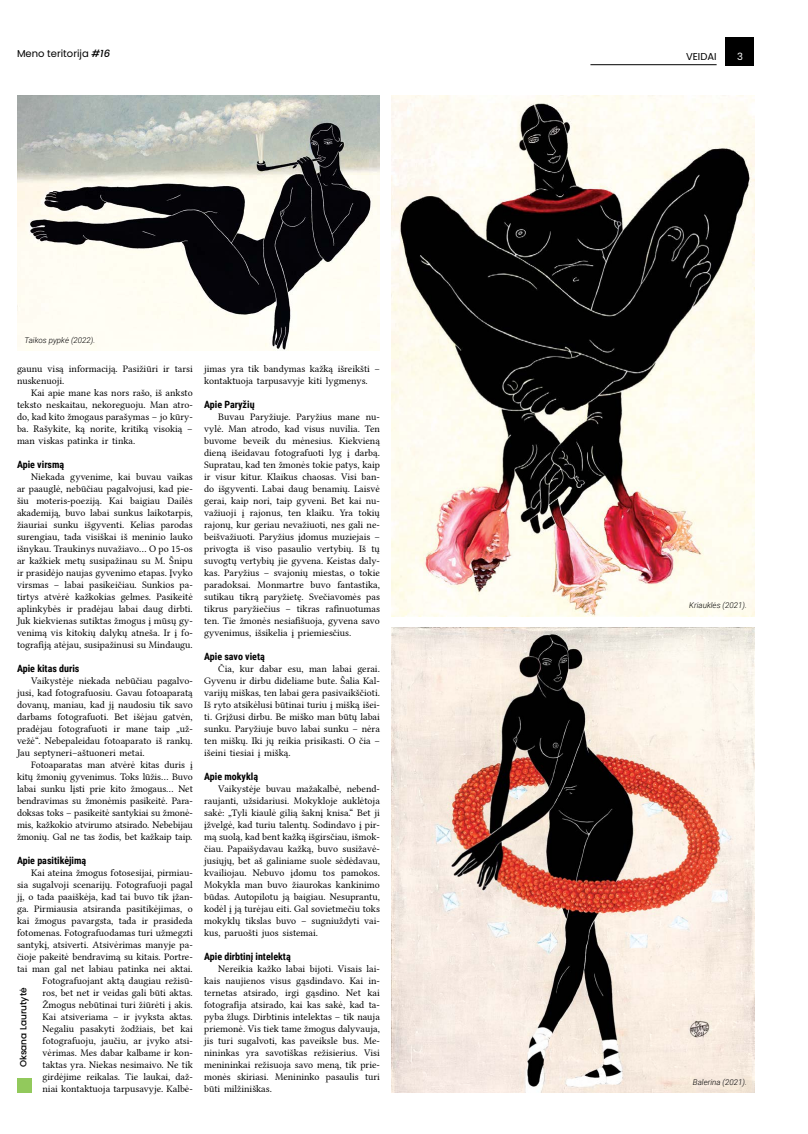
<style>
.page{position:relative;width:808px;height:1134px;background:#fff}
.page>*{position:absolute;margin:0;border:0;box-sizing:border-box;transform-origin:0 0}
.t1{font:10px/12px "Linux Libertine G";color:#000;text-align:justify}
.t2{font:700 10px "Roboto Condensed";color:#000}
.t3{font:10px "Poppins";color:#000}
.t4{font:10px "Poppins";color:#fff}
.t5{font:500 9px "Poppins";color:#000}
.t6{font:italic 300 8px "Roboto";color:#000}
.s1{font-weight:500;font-style:italic}
</style>
<div class="page">
<div style="left:726px;top:37px;width:28px;height:28px;background:#000"></div>
<hr style="left:590px;top:64px;width:127px;height:1px;background:#000">
<div style="left:17px;top:1078px;width:14px;height:14px;background:#92c95c"></div>
<img style="left:391px;top:628px;width:363px;height:464px">
<img style="left:391px;top:95px;width:363px;height:522px">
<img style="left:17px;top:95px;width:363px;height:256px">
<p class="t3" style="left:17px;top:48px;width:95px">Meno teritorija <span class="s1">#16</span></p>
<p class="t3" style="left:686px;top:50px;width:32px">VEIDAI</p>
<p class="t4" style="left:737px;top:50px;width:7px">3</p>
<p class="t6" style="left:25px;top:334px;width:72px">Taikos pypkė (2022).</p>
<p class="t1" style="left:17px;top:363px;width:177px">gau-nu visą in-for-ma-ciją. Pa-si-žiū-ri ir tar-si nu-ske-nuo-ji.</p>
<p class="t1" style="left:17px;top:387px;width:177px;text-indent:14px">Kai apie ma-ne kas nors ra-šo, iš anks-to teks-to ne-skai-tau, ne-ko-re-guo-ju. Man at-ro&shy;do, kad ki-to žmo-gaus pa-ra-šy-mas – jo kūry&shy;ba. Ra-šy-ki-te, ką no-ri-te, kri-tiką vi-so-kią – man vis-kas pa-tin-ka ir tin-ka.</p>
<p class="t2" style="left:17px;top:457px;width:49px">Apie virsmą</p>
<p class="t1" style="left:17px;top:471px;width:177px;text-indent:14px">Nie-ka-da gy-ve-ni-me, kai bu-vau vai-kas ar paauglė, ne-būčiau pa-gal-vo-ju-si, kad pie&shy;šiu mo-te-ris-poe-ziją. Kai bai-giau Dailės aka-de-miją, bu-vo la-bai sun-kus lai-ko-tar-pis, žiau-riai sun-ku iš-gy-ven-ti. Ke-lias pa-ro-das su-ren-giau, ta-da vi-siš-kai iš me-ni-nio lau-ko iš-ny-kau. Trau-ki-nys nu-va-žia-vo... O po 15-os ar kaž-kiek metų su-si-pa-ži-nau su M. Šni-pu ir pra-si-dėjo nau-jas gy-ve-ni-mo eta-pas. Įvy-ko virs-mas – la-bai pa-si-kei-čiau. Sun-kios pa&shy;tir-tys at-vėrė kaž-ko-kias gel-mes. Pa-si-keitė ap-lin-kybės ir pra-dėjau la-bai daug dirb-ti.<br>Juk kiek-vie-nas su-tik-tas žmo-gus į mūsų gy&shy;ve-nimą vis ki-to-kių da-lykų at-ne-ša. Ir į fo&shy;tog-ra-fiją at-ėjau, su-si-pa-ži-nu-si su Min-dau-gu.</p>
<p class="t2" style="left:17px;top:661px;width:64px">Apie kitas duris</p>
<p class="t1" style="left:17px;top:675px;width:177px;text-indent:14px">Vai-kystė-je nie-ka-da ne-būčiau pa-gal-vo&shy;ju-si, kad fo-tog-ra-fuo-siu. Ga-vau fo-toa-pa-ratą do-vanų, ma-niau, kad jį nau-do-siu tik sa-vo dar-bams fo-tog-ra-fuo-ti. Bet išė-jau gatvėn, pra-dėjau fo-tog-ra-fuo-ti ir ma-ne taip „už&shy;vežė“. Ne-be-pa-lei-dau fo-toa-pa-ra-to iš rankų.<br>Jau septyneri–aštuoneri me-tai.</p>
<p class="t1" style="left:17px;top:759px;width:177px;text-indent:14px">Fo-toa-pa-ra-tas man at-vėrė ki-tas du-ris į kitų žmo-nių gy-ve-ni-mus. Toks lūžis... Bu-vo la-bai sun-ku lįsti prie ki-to žmo-gaus... Net bend-ra-vi-mas su žmonė-mis pa-si-keitė. Pa-ra&shy;dok-sas toks – pa-si-keitė san-ty-kiai su žmonė&shy;mis, kaž-ko-kio at-vi-ru-mo at-si-ra-do. Ne-be-bi-jau žmo-nių. Gal ne tas žo-dis, bet kaž-kaip taip.</p>
<p class="t2" style="left:17px;top:853px;width:71px">Apie pasitikėjimą</p>
<p class="t1" style="left:17px;top:867px;width:177px;text-align:right">Kai atei-na žmo-gus fo-to-se-si-jai, pir-miau-<br>sia su-gal-vo-ji sce-na-rijų. Fo-tog-ra-fuo-ji pa-gal jį, o ta-da paaiškė-ja, kad tai bu-vo tik įžan&shy;ga. Pir-miau-sia at-si-ran-da pa-si-tikė-ji-mas, o kai žmo-gus pa-vargs-ta, ta-da ir pra-si-de-da fo-to-me-nas. Fo-tog-ra-fuo-da-mas tu-ri už-megz-ti san-tykį, at-si-ver-ti. At-sivė-ri-mas ma-ny-je pa&shy;čio-je pa-keitė bend-ra-vimą su ki-tais. Port-re&shy;tai man gal net la-biau pa-tin-ka nei ak-tai.<br>Fo-tog-ra-fuo-jant aktą dau-giau re-žisū-<br>ros, bet net ir vei-das ga-li būti ak-tas.<br>Žmo-gus ne-būti-nai tu-ri žiūrė-ti į akis.<br>Kai at-si-ve-ria-ma – ir įvyks-ta ak-tas.<br>Ne-ga-liu pa-sa-ky-ti žod-žiais, bet kai fo-tog-ra-fuo-ju, jau-čiu, ar įvy-ko at-si&shy;vėri-mas. Mes da-bar kal-ba-me ir kon&shy;tak-tas yra. Nie-kas ne-si-mai-vo. Ne tik girdė-ji-me rei-ka-las. Tie lau-kai, daž-<br>niai kon-tak-tuo-ja tar-pu-sa-vy-je. Kalbė-</p>
<p class="t5" style="left:18px;top:1067px;width:81px;rotate:-90deg">Ok-sa-na Lau-ru-ty-tė</p>
<p class="t1" style="left:204px;top:363px;width:177px">ji-mas yra tik ban-dy-mas kažką iš-reikš-ti – kon-tak-tuo-ja tar-pu-sa-vy-je ki-ti lyg-me-nys.</p>
<p class="t2" style="left:204px;top:397px;width:52px">Apie Paryžių</p>
<p class="t1" style="left:204px;top:411px;width:177px;text-indent:14px">Bu-vau Pa-ry-žiu-je. Pa-ry-žius ma-ne nu&shy;vylė. Man at-ro-do, kad vi-sus nu-vi-lia. Ten bu-vo-me be-veik du mėne-sius. Kiek-vieną dieną išei-da-vau fo-tog-ra-fuo-ti lyg į darbą.<br>Sup-ra-tau, kad ten žmonės to-kie pa-tys, kaip ir vi-sur ki-tur. Klai-kus chao-sas. Vi-si ban&shy;do iš-gy-ven-ti. La-bai daug be-na-mių. Laisvė ge-rai, kaip no-ri, taip gy-ve-ni. Bet kai nu&shy;va-žiuo-ji į ra-jo-nus, ten klai-ku. Yra to-kių ra-jonų, kur ge-riau ne-va-žiuo-ti, nes ga-li ne&shy;beiš-va-žiuo-ti. Pa-ry-žius įdo-mus mu-zie-jais – pri-vog-ta iš vi-so pa-sau-lio ver-ty-bių. Iš tų su-vogtų ver-ty-bių jie gy-ve-na. Keis-tas da-ly&shy;kas. Pa-ry-žius – sva-jo-nių mies-tas, o to-kie pa-ra-dok-sai. Mon-mart-re bu-vo fan-tas-ti-ka, su-ti-kau tikrą pa-ry-žietę. Sve-čia-vomės pas tik-rus pa-ry-žie-čius – tik-ras ra-fi-nuo-tu-mas ten. Tie žmonės ne-sia-fi-šuo-ja, gy-ve-na sa-vo gy-ve-ni-mus, iš-si-ke-lia į prie-mies-čius.</p>
<p class="t2" style="left:204px;top:649px;width:62px">Apie savo vietą</p>
<p class="t1" style="left:204px;top:663px;width:177px;text-indent:14px">Čia, kur da-bar esu, man la-bai ge-rai.<br>Gy-ve-nu ir dir-bu di-de-lia-me bu-te. Ša-lia Kal&shy;va-rijų miš-kas, ten la-bai ge-ra pa-si-vaikš-čio-ti.<br>Iš ry-to at-si-kėlu-si būti-nai tu-riu į mišką išei&shy;ti. Grįžu-si dir-bu. Be miš-ko man būtų la-bai sun-ku. Pa-ry-žiu-je bu-vo la-bai sun-ku – nėra ten miškų. Iki jų rei-kia pri-si-kas-ti. O čia – išei-ni tie-siai į mišką.</p>
<p class="t2" style="left:204px;top:769px;width:55px">Apie mokyklą</p>
<p class="t1" style="left:204px;top:783px;width:177px;text-indent:14px">Vai-kystė-je bu-vau ma-ža-kalbė, ne-bend&shy;rau-jan-ti, už-si-da-riu-si. Mo-kyk-lo-je auklė-to-ja sakė: „Ty-li kiaulė gi-lią šaknį kni-sa.“ Bet ji įžvelgė, kad tu-riu ta-lentų. So-din-da-vo į pir&shy;mą suolą, kad bent kažką iš-girs-čiau, iš-mok&shy;čiau. Pa-pai-šy-da-vau kažką, bu-vo su-si-žavė&shy;ju-siųjų, bet aš ga-li-nia-me suo-le sėdėda-vau, kvai-lio-jau. Ne-bu-vo įdo-mu tos pa-mo-kos.<br>Mo-kyk-la man bu-vo žiau-ro-kas kan-ki-ni-mo būdas. Au-to-pi-lo-tu ją bai-giau. Ne-sup-ran-tu, kodėl į ją turė-jau ei-ti. Gal so-viet-me-čiu toks mo-kyklų tiks-las bu-vo – su-gniuž-dy-ti vai&shy;kus, pa-ruoš-ti juos sis-te-mai.</p>
<p class="t2" style="left:204px;top:949px;width:88px">Apie dirbtinį intelektą</p>
<p class="t1" style="left:204px;top:963px;width:177px;text-indent:14px">Ne-rei-kia kaž-ko la-bai bi-jo-ti. Vi-sais lai&shy;kais nau-jie-nos vi-sus gąsdin-da-vo. Kai in&shy;ter-ne-tas at-si-ra-do, ir-gi gąsdi-no. Net kai fo-tog-ra-fi-ja at-si-ra-do, kai kas sakė, kad ta&shy;py-ba žlugs. Dirb-ti-nis in-te-lek-tas – tik nau-ja prie-monė. Vis tiek ta-me žmo-gus da-ly-vau-ja, jis tu-ri su-gal-vo-ti, kas pa-veiks-le bus. Me&shy;ni-nin-kas yra sa-vo-tiš-kas re-ži-sie-rius. Vi-si me-ni-nin-kai re-ži-suo-ja sa-vo meną, tik prie&shy;monės ski-ria-si. Me-ni-nin-ko pa-sau-lis tu-ri būti mil-ži-niš-kas.</p>
<p class="t6" style="left:689px;top:599px;width:59px">Kriauklės (2021).</p>
<p class="t6" style="left:693px;top:1077px;width:55px">Balerina (2021).</p>
</div>
